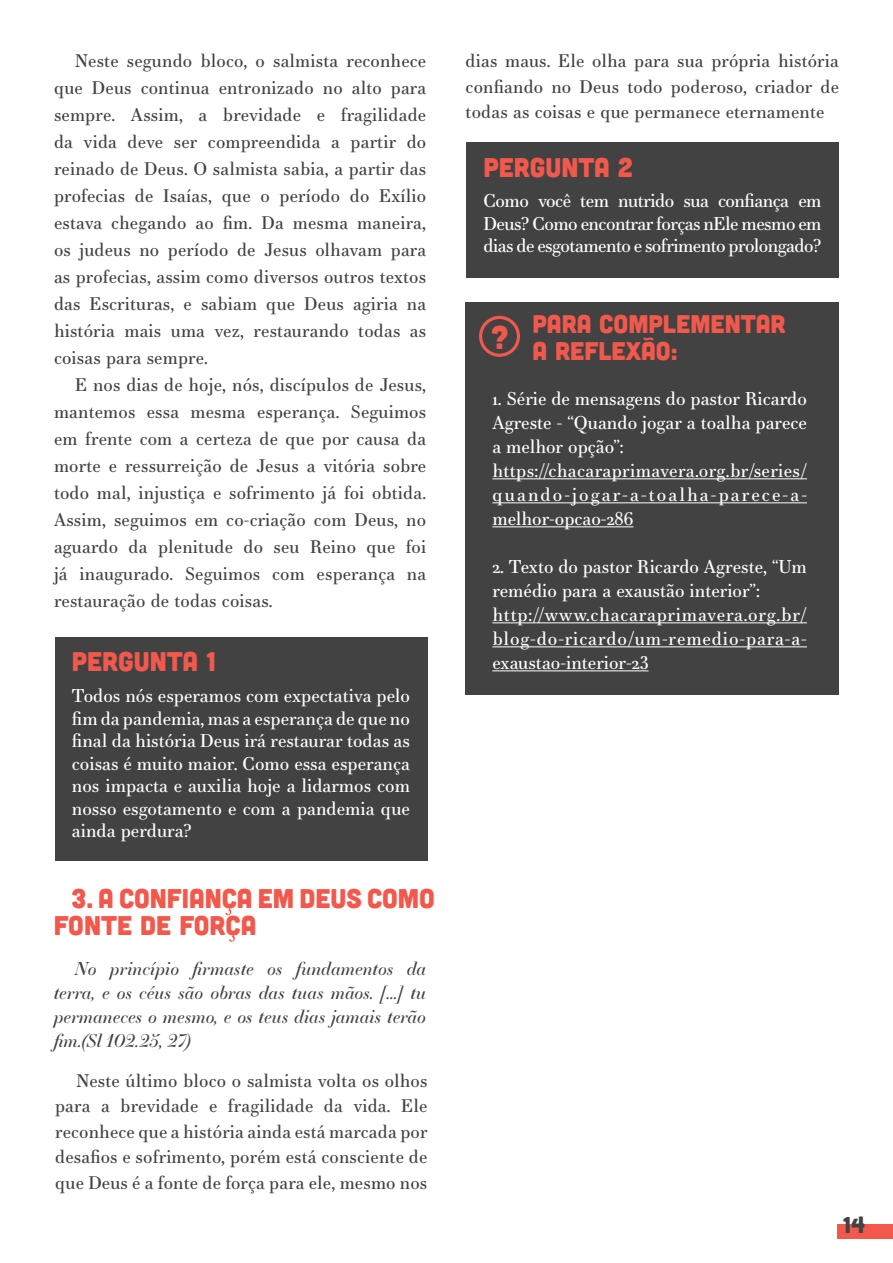
<style>
.page{position:relative;width:893px;height:1263px;background:#fff}
.page>*{position:absolute;margin:0;border:0;box-sizing:border-box;transform-origin:0 0}
.t1{font:32.7px "Cubano";color:#f2594c}
.t2{font:27px/27px "Cubano";color:#f2594c}
.t3{font:25.5px/27px "Cubano";color:#f2594c}
.t4{font:22.95px "Cubano";color:#434243}
.t5{font:18px/22.5px "Essonnes Text";color:#fff;text-align:justify}
.t6{font:17.7px/27px "Essonnes Text";letter-spacing:.01em;color:#434243;text-align:justify}
.t7{font:italic 17.7px/24px "Essonnes Display";letter-spacing:.01em;color:#434243;text-align:justify}
</style>
<div class="page">
<div style="left:466px;top:302px;width:373px;height:393px;background:#434243"></div>
<div style="left:479px;top:316px;width:41px;height:41px;border:3px solid #f2594c;border-radius:50%"></div>
<svg style="left:225px;top:907px;width:6px;height:8px"></svg>
<div style="left:55px;top:637px;width:372px;height:224px;background:#434243"></div>
<div style="left:467px;top:143px;width:372px;height:135px;background:#434243"></div>
<hr style="left:492px;top:478px;width:315px;height:1px;background:#fff">
<hr style="left:492px;top:502px;width:315px;height:1px;background:#fff">
<hr style="left:492px;top:526px;width:141px;height:1px;background:#fff">
<hr style="left:492px;top:622px;width:315px;height:1px;background:#fff">
<hr style="left:492px;top:646px;width:315px;height:1px;background:#fff">
<hr style="left:492px;top:670px;width:157px;height:1px;background:#fff">
<svg style="left:229px;top:933px;width:6px;height:9px"></svg>
<div style="left:838px;top:1224px;width:55px;height:14px;background:#f2594c"></div>
<p class="t6" style="left:54px;top:47px;width:374px;text-indent:21px">Neste segundo bloco, o salmista reconhece que Deus continua entronizado no alto para sempre. Assim, a brevidade e fragilidade da vida deve ser compreendida a partir do reinado de Deus. O salmista sabia, a partir das profecias de Isaías, que o período do Exílio estava chegando ao fim. Da mesma maneira, os judeus no período de Jesus olhavam para as profecias, assim como diversos outros textos das Escrituras, e sabiam que Deus agiria na história mais uma vez, restaurando todas as coisas para sempre.</p>
<p class="t6" style="left:54px;top:371px;width:374px;text-indent:21px">E nos dias de hoje, nós, discípulos de Jesus, mantemos essa mesma esperança. Seguimos em frente com a certeza de que por causa da morte e ressurreição de Jesus a vitória sobre todo mal, injustiça e sofrimento já foi obtida.<br>Assim, seguimos em co-criação com Deus, no aguardo da plenitude do seu Reino que foi já inaugurado. Seguimos com esperança na restauração de todas coisas.</p>
<p class="t6" style="left:466px;top:48px;width:375px;line-height:25.5px">dias maus. Ele olha para sua própria história confiando no Deus todo poderoso, criador de todas as coisas e que permanece eternamente</p>
<h2 class="t2" style="left:484px;top:152px;width:151px">PERGUNTA 2</h2>
<p class="t5" style="left:484px;top:190px;width:340px">Como você tem nutrido sua confiança em Deus? Como encontrar forças nEle mesmo em dias de esgotamento e sofrimento prolongado?</p>
<h1 class="t1" style="left:490px;top:317px;width:21px">?</h1>
<h3 class="t3" style="left:533px;top:309px;width:254px">PARA COMPLEMENTAR<br>A REFLEXÃO:</h3>
<p class="t5" style="left:492px;top:386px;width:316px;line-height:24px;text-align:left">1. Série de mensagens do pastor Ricardo<br>Agreste - “Quando jogar a toalha parece a melhor opção”: https://chacaraprimavera.org.br/series/ quando-jogar-a-toalha-parece-a&shy;melhor-opcao-286</p>
<p class="t5" style="left:492px;top:554px;width:316px;line-height:24px;text-align:left">2. Texto do pastor Ricardo Agreste, “Um remédio para a exaustão interior”: http://www.chacaraprimavera.org.br/ blog-do-ricardo/um-remedio-para-a-</p>
<h2 class="t2" style="left:72px;top:647px;width:146px">PERGUNTA 1</h2>
<p class="t5" style="left:492px;top:651px;width:158px">exaustao-interior-23</p>
<p class="t5" style="left:72px;top:684px;width:340px">Todos nós esperamos com expectativa pelo fim da pandemia, mas a esperança de que no final da história Deus irá restaurar todas as coisas é muito maior. Como essa esperança nos impacta e auxilia hoje a lidarmos com nosso esgotamento e com a pandemia que ainda perdura?</p>
<h2 class="t2" style="left:54px;top:884px;width:383px;text-indent:17px">3. A CONFIANCA EM DEUS COMO<br>FONTE DE FORCA</h2>
<p class="t7" style="left:54px;top:956px;width:374px;text-indent:21px">No princípio firmaste os fundamentos da terra, e os céus são obras das tuas mãos. [...] tu permaneces o mesmo, e os teus dias jamais terão fim.(Sl 102.25, 27)</p>
<p class="t6" style="left:55px;top:1067px;width:374px;line-height:25.5px;text-indent:21px">Neste último bloco o salmista volta os olhos para a brevidade e fragilidade da vida. Ele reconhece que a história ainda está marcada por desafios e sofrimento, porém está consciente de que Deus é a fonte de força para ele, mesmo nos</p>
<p class="t4" style="left:843px;top:1210px;width:24px">14</p>
</div>
